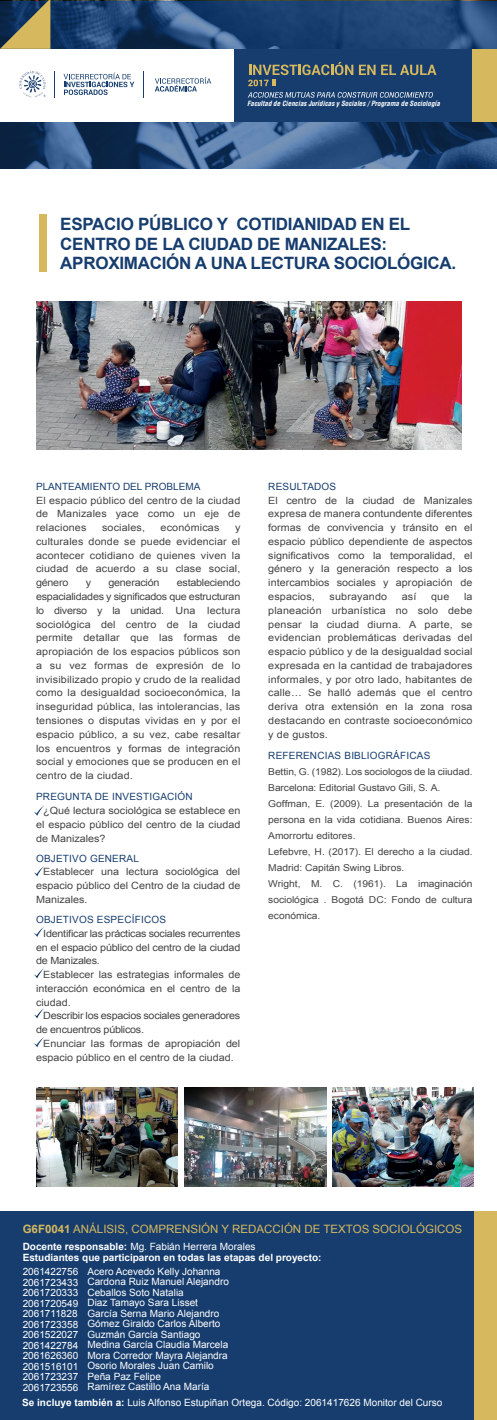
<style>
.page{position:relative;width:497px;height:1420px;background:#fff}
.page>*{position:absolute;margin:0;border:0;box-sizing:border-box;transform-origin:0 0}
.t1{font:700 17px/19.5px "Arial";letter-spacing:-.015em;color:#163d6e}
.t2{font:11.5px "Arial";color:#d6b85e}
.t3{font:10px/13.8px "Arial";color:#434444;text-align:justify;scale:1.08 1}
.t4{font:10px/10.5px "Arial";color:#fff}
.t5{font:700 10px/10.5px "Arial";color:#fff}
.t6{font:10px "Arial";letter-spacing:.02em;color:#163d6e}
.t7{font:10px "Arial";color:#163d6e}
.t8{font:10px "Arial";letter-spacing:-.025em;color:#434444;scale:1.08 1}
.t9{font:9.5px/16px "Arial";letter-spacing:-.005em;color:#434444;scale:1.08 1}
.t10{font:italic 700 condensed 7px "Helvetica LT Std";color:#fff}
.s1{color:#163d6e}
.s2{color:#fff}
.s3{font-weight:700}
.s4{font-weight:400}
</style>
<div class="page">
<svg style="left:0;top:1px;width:496px;height:168px;background:#284c78"></svg>
<svg style="left:0;top:0;width:50px;height:49px;background:#737359"></svg>
<div style="left:0;top:49px;width:234px;height:72px;background:#fff"></div>
<svg style="left:19px;top:71px;width:27px;height:27px"></svg>
<svg style="left:54px;top:71px;width:1px;height:27px"></svg>
<svg style="left:63px;top:73px;width:71px;height:22px"></svg>
<svg style="left:155px;top:77px;width:56px;height:15px"></svg>
<div style="left:234px;top:49px;width:262px;height:72px;background:#163d6e"></div>
<svg style="left:381px;top:65px;width:55px;height:10px"></svg>
<svg style="left:248px;top:62px;width:127px;height:24px"></svg>
<svg style="left:247px;top:92px;width:185px;height:6px"></svg>
<div style="left:472px;top:49px;width:24px;height:72px;background:#d6b85e"></div>
<div style="left:0;top:1211px;width:496px;height:209px;background:#163d6e"></div>
<div style="left:473px;top:1211px;width:23px;height:209px;background:#d6b85e"></div>
<div style="left:40px;top:215px;width:7px;height:57px;background:#d6b85e"></div>
<img style="left:37px;top:302px;width:214px;height:147px">
<img style="left:251px;top:302px;width:210px;height:147px">
<img style="left:36px;top:1087px;width:141px;height:99px">
<img style="left:184px;top:1087px;width:142px;height:99px">
<img style="left:332px;top:1087px;width:141px;height:99px">
<svg style="left:34px;top:806px;width:10px;height:9px"></svg>
<svg style="left:34px;top:866px;width:10px;height:10px"></svg>
<svg style="left:34px;top:927px;width:10px;height:10px"></svg>
<svg style="left:34px;top:968px;width:10px;height:10px"></svg>
<svg style="left:34px;top:1008px;width:10px;height:10px"></svg>
<svg style="left:34px;top:1037px;width:10px;height:10px"></svg>
<p class="t10" style="left:247px;top:99px;width:194px">Facultad de Ciencias Jurídicas y Sociales / Programa de Sociología</p>
<h1 class="t1" style="left:60px;top:215px;width:397px">ESPACIO PÚBLICO Y COTIDIANIDAD EN EL<br>CENTRO DE LA CIUDAD DE MANIZALES:<br>APROXIMACIÓN A UNA LECTURA SOCIOLÓGICA.</h1>
<p class="t7" style="left:36px;top:479px;width:166px">PLANTEAMIENTO DEL PROBLEMA</p>
<p class="t3" style="left:36px;top:493px;width:190px">El espacio público del centro de la ciudad de Manizales yace como un eje de relaciones</p>
<p class="t3" style="left:102px;top:520px;width:41px">sociales,</p>
<p class="t3" style="left:160px;top:520px;width:56px">económicas</p>
<p class="t3" style="left:36px;top:520px;width:190px;text-indent:199px">y culturales donde se puede evidenciar el acontecer cotidiano de quienes viven la ciudad de acuerdo a su clase social, género</p>
<p class="t3" style="left:86px;top:576px;width:6px">y</p>
<p class="t8" style="left:108px;top:576px;width:49px">generación</p>
<p class="t3" style="left:36px;top:576px;width:190px;text-indent:141px">estableciendo espacialidades y significados que estructuran lo diverso y la unidad. Una lectura sociológica del centro de la ciudad permite detallar que las formas de apropiación de los espacios públicos son a su vez formas de expresión de lo invisibilizado propio y crudo de la realidad como la desigualdad socioeconómica, la inseguridad pública, las intolerancias, las tensiones o disputas vividas en y por el espacio público, a su vez, cabe resaltar los encuentros y formas de integración social y emociones que se producen en el centro de la ciudad.</p>
<p class="t3" style="left:36px;top:790px;width:190px;text-align:left"><span class="s1">PREGUNTA DE INVESTIGACIÓN<br></span><span class="s2">--</span>¿Qué lectura sociológica se establece en el espacio público del centro de la ciudad de Manizales?</p>
<p class="t3" style="left:36px;top:851px;width:190px;text-align:left"><span class="s1">OBJETIVO GENERAL<br></span><span class="s2">--</span>Establecer una lectura sociológica del espacio público del Centro de la ciudad de<br>Manizales.</p>
<p class="t3" style="left:36px;top:912px;width:190px;text-align:left"><span class="s1">OBJETIVOS ESPECÍFICOS<br></span><span class="s2">--</span>Identificar las prácticas sociales recurrentes en el espacio público del centro de la ciudad de Manizales.<br><span class="s2">--</span>Establecer las estrategias informales de interacción económica en el centro de la ciudad.<br><span class="s2">--</span>Describir los espacios sociales generadores de encuentros públicos.<br><span class="s2">--</span>Enunciar las formas de apropiación del espacio público en el centro de la ciudad.</p>
<p class="t6" style="left:268px;top:479px;width:69px">RESULTADOS</p>
<p class="t3" style="left:268px;top:493px;width:190px">El centro de la ciudad de Manizales expresa de manera contundente diferentes formas de convivencia y tránsito en el espacio público dependiente de aspectos significativos como la temporalidad, el género y la generación respecto a los intercambios sociales y apropiación de espacios,</p>
<p class="t3" style="left:329px;top:589px;width:55px">subrayando</p>
<p class="t3" style="left:401px;top:589px;width:15px">así</p>
<p class="t3" style="left:430px;top:589px;width:18px">que</p>
<p class="t3" style="left:268px;top:589px;width:190px;text-indent:195px">la planeación urbanística no solo debe pensar la ciudad diurna. A parte, se evidencian problemáticas derivadas del espacio público y de la desigualdad social expresada en la cantidad de trabajadores informales, y por otro lado, habitantes de calle… Se halló además que el centro deriva otra extensión en la zona rosa destacando en contraste socioeconómico y de gustos.</p>
<p class="t6" style="left:268px;top:748px;width:163px">REFERENCIAS BIBLIOGRÁFICAS</p>
<p class="t9" style="left:268px;top:764px;width:190px">Bettin, G. (1982). Los sociologos de la ciiudad.<br>Barcelona: Editorial Gustavo Gili, S. A.<br>Goffman, E. (2009). La presentación de la persona en la vida cotidiana. Buenos Aires:<br>Amorrortu editores.<br>Lefebvre, H. (2017). El derecho a la ciudad.<br>Madrid: Capitán Swing Libros.<br>Wright, M. C. (1961). La imaginación sociológica . Bogotá DC: Fondo de cultura económica.</p>
<p class="t2" style="left:23px;top:1220px;width:440px"><span class="s3">G6F0041</span> ANÁLISIS, COMPRENSIÓN Y REDACCIÓN DE TEXTOS SOCIOLÓGICOS</p>
<p class="t5" style="left:23px;top:1241px;width:300px">Docente responsable: <span class="s4">Mg. Fabián Herrera Morales<br></span>Estudiantes que participaron en todas las etapas del proyecto:</p>
<p class="t4" style="left:87px;top:1265px;width:143px">Acero Acevedo Kelly Johanna<br>Cardona Ruiz Manuel Alejandro<br>Ceballos Soto Natalia<br>Diaz Tamayo Sara Lisset<br>García Serna Mario Alejandro<br>Gómez Giraldo Carlos Alberto<br>Guzmán García Santiago<br>Medina García Claudia Marcela<br>Mora Corredor Mayra Alejandra<br>Osorio Morales Juan Camilo<br>Peña Paz Felipe<br>Ramírez Castillo Ana María</p>
<p class="t4" style="left:23px;top:1266px;width:57px;text-align:justify">2061422756<br>2061723433<br>2061720333<br>2061720549<br>2061711828<br>2061723358<br>2061522027<br>2061422784<br>2061626360<br>2061516101<br>2061723237<br>2061723556</p>
<p class="t4" style="left:22px;top:1396px;width:421px"><span class="s3">Se incluye también a:</span> Luis Alfonso Estupiñan Ortega. Código: 2061417626 Monitor del Curso</p>
</div>
